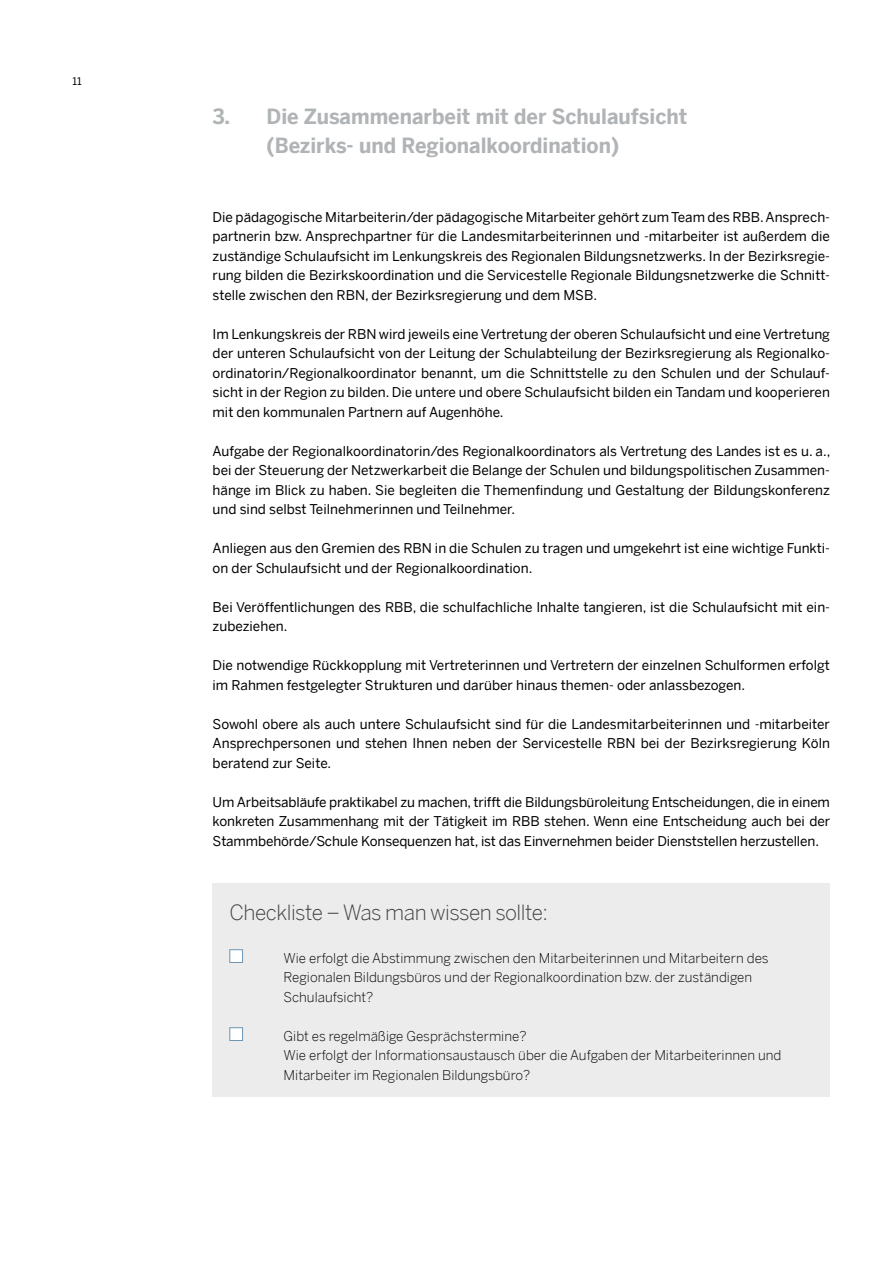
<style>
.page{position:relative;width:893px;height:1263px;background:#fff}
.page>*{position:absolute;margin:0;border:0;box-sizing:border-box;transform-origin:0 0}
.t1{font:700 21px "Benton Sans";color:#b1b4b6;scale:.95 1}
.t2{font:300 21px "Benton Sans";letter-spacing:-.025em;color:#414042}
.t3{font:13.5px/19.5px "Benton Sans";color:#000;text-align:justify}
.t4{font:300 13.5px "Benton Sans";color:#000}
.t5{font:10.5px "Benton Sans";color:#000}
</style>
<div class="page">
<div style="left:213px;top:883px;width:617px;height:214px;background:#ececed"></div>
<div style="left:230px;top:949px;width:13px;height:14px;background:#fff;border:1px solid #6e95b2"></div>
<div style="left:230px;top:1027px;width:13px;height:14px;background:#fff;border:1px solid #6e95b2"></div>
<p class="t5" style="left:73px;top:75px;width:11px">11</p>
<p class="t1" style="left:213px;top:104px;width:501px">3. Die Zusammenarbeit mit der Schulaufsicht</p>
<p class="t1" style="left:267px;top:132px;width:373px">(Bezirks- und Regionalkoordination)</p>
<p class="t3" style="left:213px;top:207px;width:619px">Die pädagogische Mitarbeiterin/der pädagogische Mitarbeiter gehört zum Team des RBB. Ansprech&shy;partnerin bzw. Ansprechpartner für die Landesmitarbeiterinnen und -mitarbeiter ist außerdem die zuständige Schulaufsicht im Lenkungskreis des Regionalen Bildungsnetzwerks. In der Bezirksregie&shy;rung bilden die Bezirkskoordination und die Servicestelle Regionale Bildungsnetzwerke die Schnitt&shy;stelle zwischen den RBN, der Bezirksregierung und dem MSB.</p>
<p class="t3" style="left:213px;top:324px;width:619px">Im Lenkungskreis der RBN wird jeweils eine Vertretung der oberen Schulaufsicht und eine Vertretung der unteren Schulaufsicht von der Leitung der Schulabteilung der Bezirksregierung als Regionalko&shy;ordinatorin/Regionalkoordinator benannt, um die Schnittstelle zu den Schulen und der Schulauf&shy;sicht in der Region zu bilden. Die untere und obere Schulaufsicht bilden ein Tandam und kooperieren mit den kommunalen Partnern auf Augenhöhe.</p>
<p class="t3" style="left:213px;top:441px;width:619px">Aufgabe der Regionalkoordinatorin/des Regionalkoordinators als Vertretung des Landes ist es u. a., bei der Steuerung der Netzwerkarbeit die Belange der Schulen und bildungspolitischen Zusammen&shy;hänge im Blick zu haben. Sie begleiten die Themenfindung und Gestaltung der Bildungskonferenz und sind selbst Teilnehmerinnen und Teilnehmer.</p>
<p class="t3" style="left:213px;top:538px;width:619px">Anliegen aus den Gremien des RBN in die Schulen zu tragen und umgekehrt ist eine wichtige Funkti&shy;on der Schulaufsicht und der Regionalkoordination.</p>
<p class="t3" style="left:213px;top:597px;width:619px">Bei Veröffentlichungen des RBB, die schulfachliche Inhalte tangieren, ist die Schulaufsicht mit ein&shy;zubeziehen.</p>
<p class="t3" style="left:213px;top:655px;width:619px">Die notwendige Rückkopplung mit Vertreterinnen und Vertretern der einzelnen Schulformen erfolgt im Rahmen festgelegter Strukturen und darüber hinaus themen- oder anlassbezogen.</p>
<p class="t3" style="left:213px;top:714px;width:619px">Sowohl obere als auch untere Schulaufsicht sind für die Landesmitarbeiterinnen und -mitarbeiter Ansprechpersonen und stehen Ihnen neben der Servicestelle RBN bei der Bezirksregierung Köln beratend zur Seite.</p>
<p class="t3" style="left:213px;top:792px;width:619px">Um Arbeitsabläufe praktikabel zu machen, trifft die Bildungsbüroleitung Entscheidungen, die in einem konkreten Zusammenhang mit der Tätigkeit im RBB stehen. Wenn eine Entscheidung auch bei der Stammbehörde/Schule Konsequenzen hat, ist das Einvernehmen beider Dienststellen herzustellen.</p>
<p class="t2" style="left:230px;top:900px;width:320px">Checkliste – Was man wissen sollte:</p>
<p class="t4" style="left:284px;top:950px;width:486px">Wie erfolgt die Abstimmung zwischen den Mitarbeiterinnen und Mitarbeitern des</p>
<p class="t4" style="left:284px;top:969px;width:470px">Regionalen Bildungsbüros und der Regionalkoordination bzw. der zuständigen</p>
<p class="t4" style="left:284px;top:989px;width:91px">Schulaufsicht?</p>
<p class="t4" style="left:284px;top:1028px;width:244px">Gibt es regelmäßige Gesprächstermine?</p>
<p class="t4" style="left:284px;top:1047px;width:499px">Wie erfolgt der Informationsaustausch über die Aufgaben der Mitarbeiterinnen und</p>
<p class="t4" style="left:284px;top:1067px;width:248px">Mitarbeiter im Regionalen Bildungsbüro?</p>
</div>
